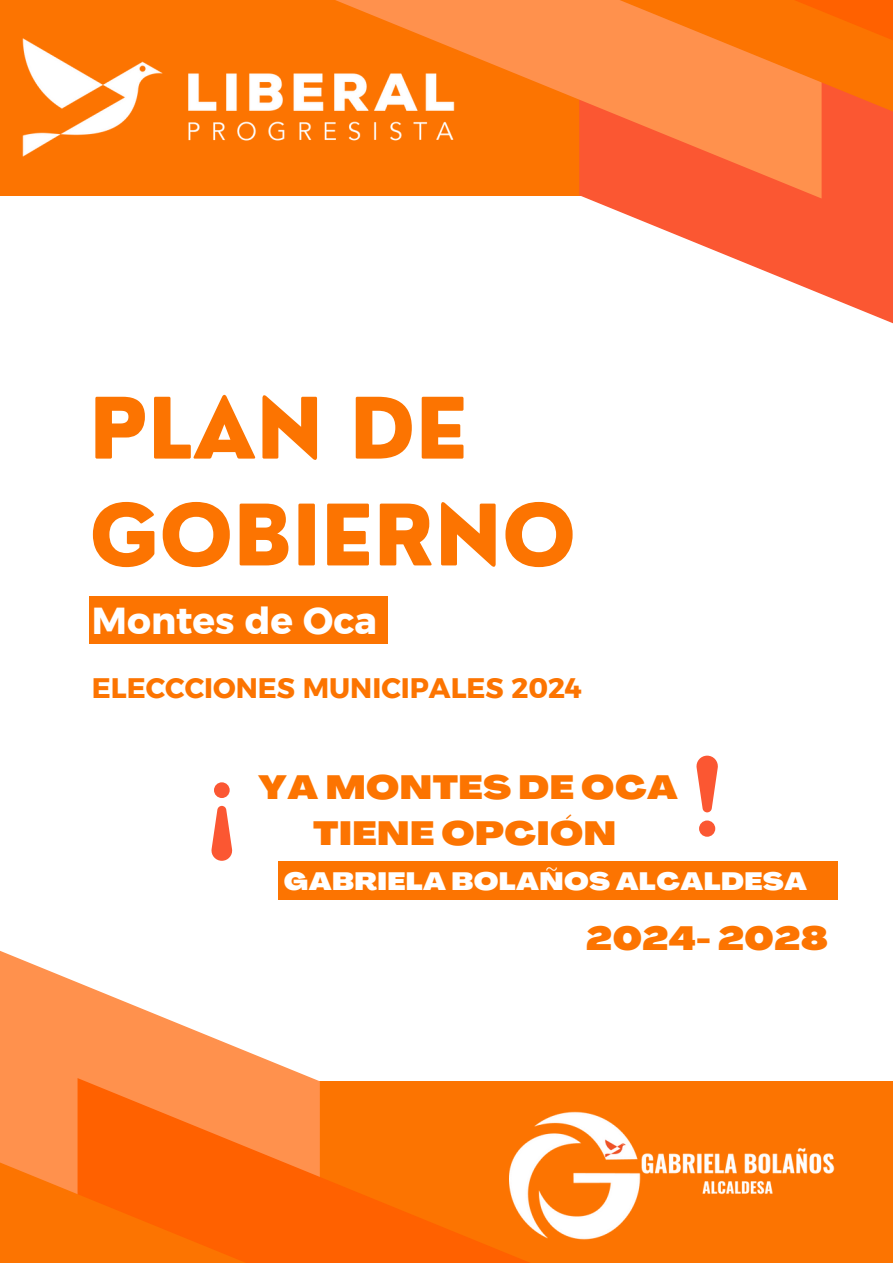
<style>
.page{position:relative;width:893px;height:1264px;background:#fff}
.page>*{position:absolute;margin:0;border:0;box-sizing:border-box;transform-origin:0 0}
.t1{font:800 82.5px/106.8px "Nourd";color:#fc7401}
.t2{font:37.5px "Kief Montaser Bold";color:#fff}
.t3{font:900 expanded 33px/46px "Agrandir";letter-spacing:.015em;color:#fc7401;text-align:center}
.t4{font:28.2px "Kief Montaser Bold";color:#fc7401}
.t5{font:900 expanded 24.6px "Agrandir";letter-spacing:.015em;color:#fff}
</style>
<div class="page">
<svg style="left:586px;top:165px;width:306px;height:158px;fill:#fb5732"></svg>
<svg style="left:335px;top:0;width:486px;height:198px;background:#fc792f"></svg>
<svg style="left:619px;top:0;width:273px;height:165px;background:#fd7c2e"></svg>
<div style="left:0;top:1080px;width:892px;height:182px;background:#fc7401"></div>
<svg style="left:0;top:951px;width:312px;height:160px;fill:#ff914d"></svg>
<svg style="left:78px;top:1078px;width:431px;height:184px"></svg>
<svg style="left:0;top:1111px;width:279px;height:151px"></svg>
<div style="left:89px;top:596px;width:299px;height:47px;background:#fc7401"></div>
<svg style="left:696px;top:755px;width:21px;height:57px"></svg>
<div style="left:699px;top:820px;width:16px;height:16px;background:#fb5732;border-radius:50%"></div>
<svg style="left:211px;top:805px;width:21px;height:55px"></svg>
<div style="left:214px;top:782px;width:16px;height:16px;background:#fb5732;border-radius:50%"></div>
<div style="left:277px;top:860px;width:560px;height:39px;background:#fc7401"></div>
<img style="left:509px;top:1080px;width:341px;height:182px">
<img style="left:0;top:2px;width:490px;height:191px">
<p class="t1" style="left:89px;top:374px;width:488px">PLAN DE<br>GOBIERNO</p>
<p class="t2" style="left:92px;top:597px;width:286px">Montes de Oca</p>
<p class="t4" style="left:92px;top:670px;width:492px">ELECCCIONES MUNICIPALES 2024</p>
<p class="t3" style="left:258px;top:767px;width:421px">YA MONTES DE OCA<br>TIENE OPCIÓN</p>
<p class="t5" style="left:284px;top:871px;width:524px">GABRIELA BOLAÑOS ALCALDESA</p>
<p class="t3" style="left:586px;top:919px;width:243px">2024- 2028</p>
</div>
